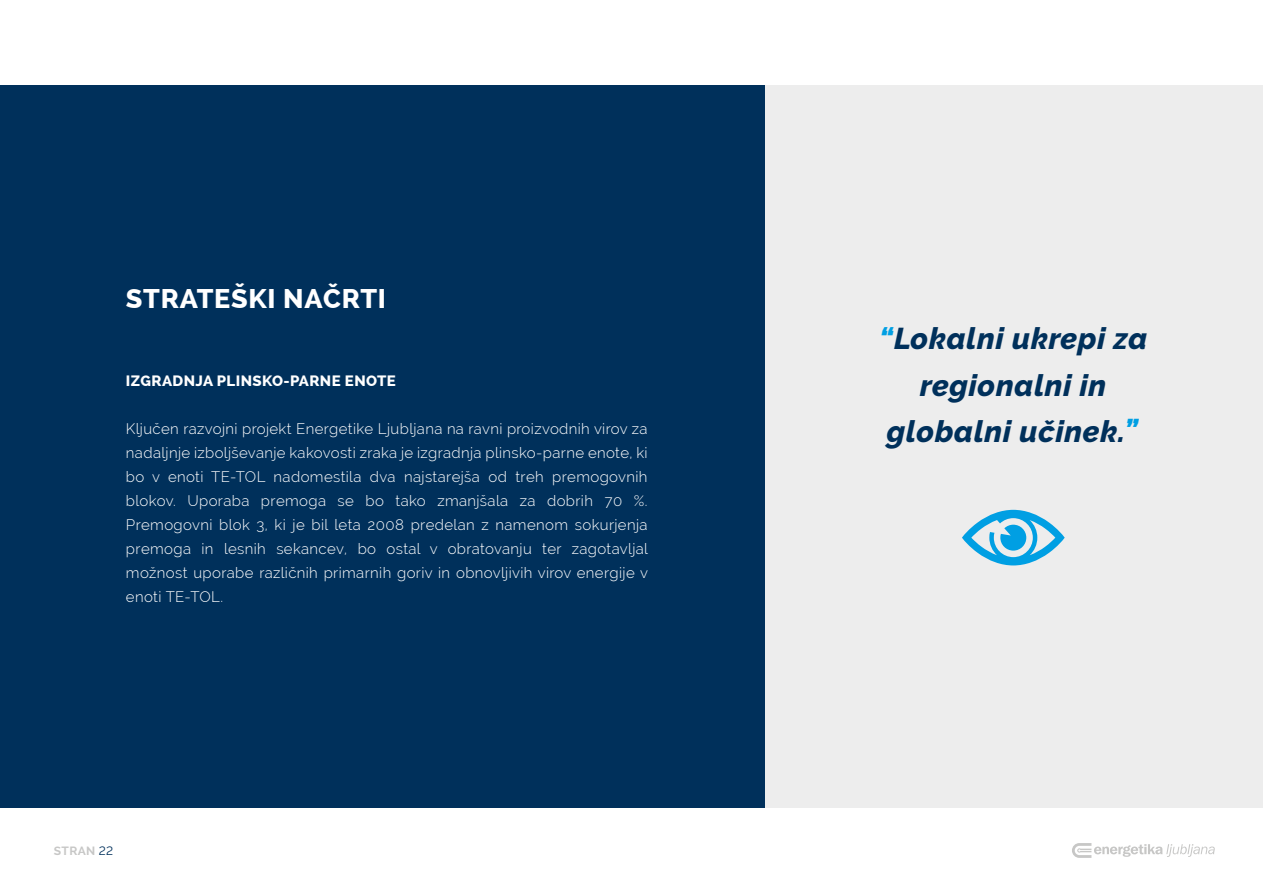
<style>
.page{position:relative;width:1263px;height:893px;background:#fff}
.page>*{position:absolute;margin:0;border:0;box-sizing:border-box;transform-origin:0 0}
.t1{font:italic 800 30px/46.5px "Raleway";letter-spacing:.025em;color:#00305b;text-align:center}
.t2{font:800 27px "Raleway";letter-spacing:.025em;color:#fff}
.t3{font:300 15px/24px "Raleway";letter-spacing:.025em;color:#fff;text-align:justify}
.t4{font:800 15px "Raleway";letter-spacing:.025em;color:#fff}
.t5{font:700 12px "Raleway";letter-spacing:.025em;color:#c7c7c6}
.s1{font-weight:400;color:#00305b}
.s2{color:#009fe3}
</style>
<div class="page">
<div style="left:764px;top:85px;width:499px;height:723px;background:#ededed"></div>
<svg style="left:1072px;top:843px;width:143px;height:15px"></svg>
<div style="left:0;top:85px;width:764px;height:723px;background:#00305b"></div>
<svg style="left:962px;top:510px;width:103px;height:55px"></svg>
<h2 class="t2" style="left:126px;top:283px;width:261px">STRATEŠKI NAČRTI</h2>
<p class="t4" style="left:126px;top:372px;width:271px">IZGRADNJA PLINSKO-PARNE ENOTE</p>
<p class="t3" style="left:126px;top:417px;width:523px">Ključen razvojni projekt Energetike Ljubljana na ravni proizvodnih virov za nadaljnje izboljševanje kakovosti zraka je izgradnja plinsko-parne enote, ki bo v enoti TE-TOL nadomestila dva najstarejša od treh premogovnih blokov. Uporaba premoga se bo tako zmanjšala za dobrih 70 %.<br>Premogovni blok 3, ki je bil leta 2008 predelan z namenom sokurjenja premoga in lesnih sekancev, bo ostal v obratovanju ter zagotavljal možnost uporabe različnih primarnih goriv in obnovljivih virov energije v enoti TE-TOL.</p>
<p class="t5" style="left:54px;top:844px;width:61px">STRAN <span class="s1">22</span></p>
<h1 class="t1" style="left:879px;top:316px;width:270px"><span class="s2">“</span>Lokalni ukrepi za regionalni in globalni učinek.<span class="s2">”</span></h1>
</div>
